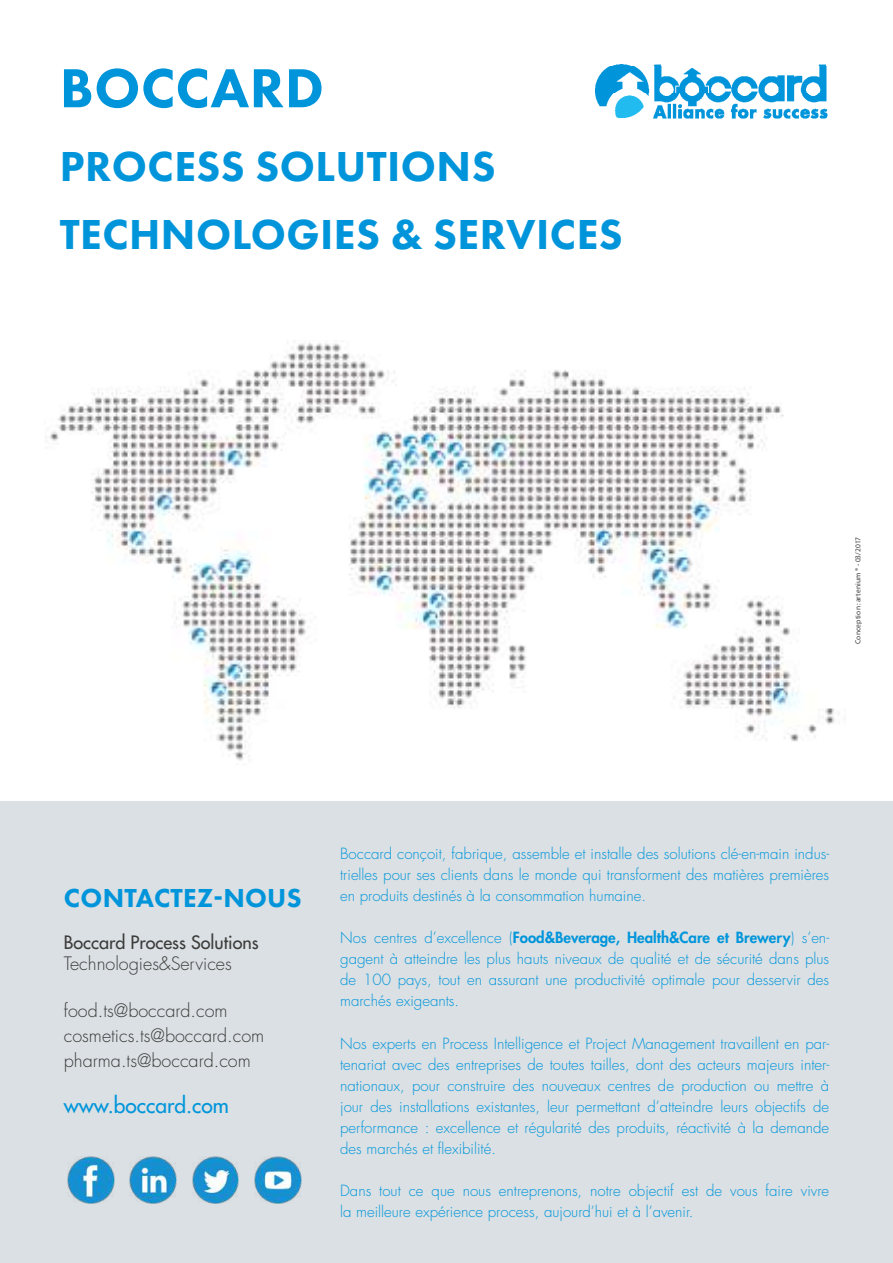
<style>
.page{position:relative;width:893px;height:1263px;background:#fff}
.page>*{position:absolute;margin:0;border:0;box-sizing:border-box;transform-origin:0 0}
.t1{font:800 57px "Futura PT";letter-spacing:.01em;color:#0095db}
.t2{font:800 43.5px/68.4px "Futura PT";letter-spacing:.01em;color:#0095db}
.t3{font:800 27px "Futura PT";letter-spacing:.01em;color:#0095db}
.t4{font:21px "Futura";color:#0095db}
.t5{font:300 18px/25.2px "Futura";color:#3c3c3b}
.t6{font:18px "Futura";color:#3c3c3b}
.t7{font:300 15px/21px "Futura";color:#0095db;text-align:justify}
.t8{font:7.5px "Myriad Pro";letter-spacing:.015em;color:#3c3c3b}
.s1{font-weight:800}
</style>
<div class="page">
<div style="left:0;top:801px;width:893px;height:462px;background:#dae0e3"></div>
<img style="left:46px;top:342px;width:793px;height:419px">
<img style="left:67px;top:1157px;width:47px;height:46px">
<img style="left:130px;top:1157px;width:46px;height:46px">
<img style="left:192px;top:1157px;width:47px;height:46px">
<img style="left:254px;top:1157px;width:47px;height:46px">
<img style="left:595px;top:64px;width:233px;height:55px">
<h1 class="t1" style="left:60px;top:53px;width:266px">BOCCARD</h1>
<h2 class="t2" style="left:60px;top:131px;width:565px">PROCESS SOLUTIONS<br>TECHNOLOGIES &amp; SERVICES</h2>
<p class="t8" style="left:853px;top:644px;width:108px;rotate:-90deg">Conception: artenium ® - 03/2017</p>
<h3 class="t3" style="left:64px;top:881px;width:239px">CONTACTEZ-NOUS</h3>
<p class="t6" style="left:64px;top:931px;width:196px">Boccard Process Solutions</p>
<p class="t5" style="left:64px;top:952px;width:170px">Technologies&amp;Services</p>
<p class="t5" style="left:64px;top:998px;width:202px">food.ts@boccard.com cosmetics.ts@boccard.com pharma.ts@boccard.com</p>
<h3 class="t4" style="left:64px;top:1092px;width:167px">www.boccard.com</h3>
<p class="t7" style="left:340px;top:843px;width:491px">Boccard conçoit, fabrique, assemble et installe des solutions clé-en-main indus&shy;trielles pour ses clients dans le monde qui transforment des matières premières en produits destinés à la consommation humaine.</p>
<p class="t7" style="left:340px;top:928px;width:491px">Nos centres d’excellence (<span class="s1">Food&amp;Beverage, Health&amp;Care et Brewery</span>) s’en&shy;gagent à atteindre les plus hauts niveaux de qualité et de sécurité dans plus de 100 pays, tout en assurant une productivité optimale pour desservir des marchés exigeants.</p>
<p class="t7" style="left:340px;top:1033px;width:491px">Nos experts en Process Intelligence et Project Management travaillent en par&shy;tenariat avec des entreprises de toutes tailles, dont des acteurs majeurs inter&shy;nationaux, pour construire des nouveaux centres de production ou mettre à jour des installations existantes, leur permettant d’atteindre leurs objectifs de performance : excellence et régularité des produits, réactivité à la demande des marchés et flexibilité.</p>
<p class="t7" style="left:340px;top:1180px;width:491px">Dans tout ce que nous entreprenons, notre objectif est de vous faire vivre la meilleure expérience process, aujourd’hui et à l’avenir.</p>
</div>
